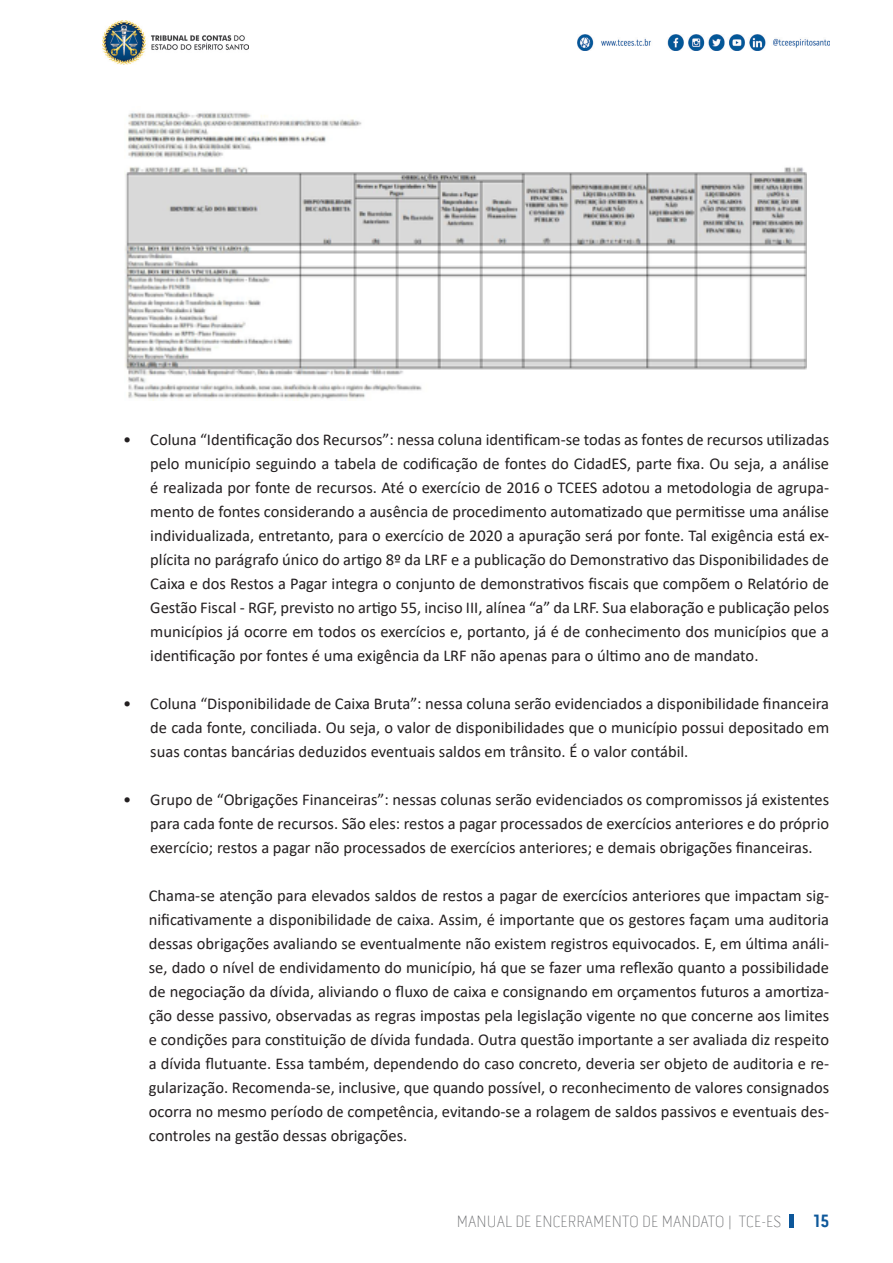
<style>
.page{position:relative;width:893px;height:1263px;background:#fff}
.page>*{position:absolute;margin:0;border:0;box-sizing:border-box;transform-origin:0 0}
.t1{font:700 18px "Pill Gothic 300 mg";color:#0d579a}
.Corpo_do_Texto{font:16.5px/24px "Calibri";color:#231f20;text-align:justify}
.t2{font:100 16.5px "Pill Gothic 300 mg";color:#6c6d70}
</style>
<div class="page">
<img style="left:102px;top:21px;width:146px;height:43px">
<img style="left:578px;top:35px;width:251px;height:15px">
<div style="left:789px;top:1214px;width:5px;height:13px;background:#0d579a"></div>
<img style="left:125px;top:112px;width:682px;height:288px">
<p class="Corpo_do_Texto" style="left:150px;top:427px;width:680px;text-indent:-27px">• Coluna “Identificação dos Recursos”: nessa coluna identificam-se todas as fontes de recursos utilizadas pelo município seguindo a tabela de codificação de fontes do CidadES, parte fixa. Ou seja, a análise é realizada por fonte de recursos. Até o exercício de 2016 o TCEES adotou a metodologia de agrupa&shy;mento de fontes considerando a ausência de procedimento automatizado que permitisse uma análise individualizada, entretanto, para o exercício de 2020 a apuração será por fonte. Tal exigência está ex&shy;plícita no parágrafo único do artigo 8º da LRF e a publicação do Demonstrativo das Disponibilidades de Caixa e dos Restos a Pagar integra o conjunto de demonstrativos fiscais que compõem o Relatório de Gestão Fiscal - RGF, previsto no artigo 55, inciso III, alínea “a” da LRF. Sua elaboração e publicação pelos municípios já ocorre em todos os exercícios e, portanto, já é de conhecimento dos municípios que a identificação por fontes é uma exigência da LRF não apenas para o último ano de mandato.</p>
<p class="Corpo_do_Texto" style="left:150px;top:691px;width:680px;text-indent:-27px">• Coluna “Disponibilidade de Caixa Bruta”: nessa coluna serão evidenciados a disponibilidade financeira de cada fonte, conciliada. Ou seja, o valor de disponibilidades que o município possui depositado em suas contas bancárias deduzidos eventuais saldos em trânsito. É o valor contábil.</p>
<p class="Corpo_do_Texto" style="left:150px;top:787px;width:680px;text-indent:-27px">• Grupo de “Obrigações Financeiras”: nessas colunas serão evidenciados os compromissos já existentes para cada fonte de recursos. São eles: restos a pagar processados de exercícios anteriores e do próprio exercício; restos a pagar não processados de exercícios anteriores; e demais obrigações financeiras.</p>
<p class="Corpo_do_Texto" style="left:149px;top:883px;width:682px">Chama-se atenção para elevados saldos de restos a pagar de exercícios anteriores que impactam sig&shy;nificativamente a disponibilidade de caixa. Assim, é importante que os gestores façam uma auditoria dessas obrigações avaliando se eventualmente não existem registros equivocados. E, em última análi&shy;se, dado o nível de endividamento do município, há que se fazer uma reflexão quanto a possibilidade de negociação da dívida, aliviando o fluxo de caixa e consignando em orçamentos futuros a amortiza&shy;ção desse passivo, observadas as regras impostas pela legislação vigente no que concerne aos limites e condições para constituição de dívida fundada. Outra questão importante a ser avaliada diz respeito a dívida flutuante. Essa também, dependendo do caso concreto, deveria ser objeto de auditoria e re&shy;gularização. Recomenda-se, inclusive, que quando possível, o reconhecimento de valores consignados ocorra no mesmo período de competência, evitando-se a rolagem de saldos passivos e eventuais des&shy;controles na gestão dessas obrigações.</p>
<p class="t2" style="left:457px;top:1212px;width:326px">MANUAL DE ENCERRAMENTO DE MANDATO | TCE-ES</p>
<p class="t1" style="left:813px;top:1210px;width:18px">15</p>
</div>
